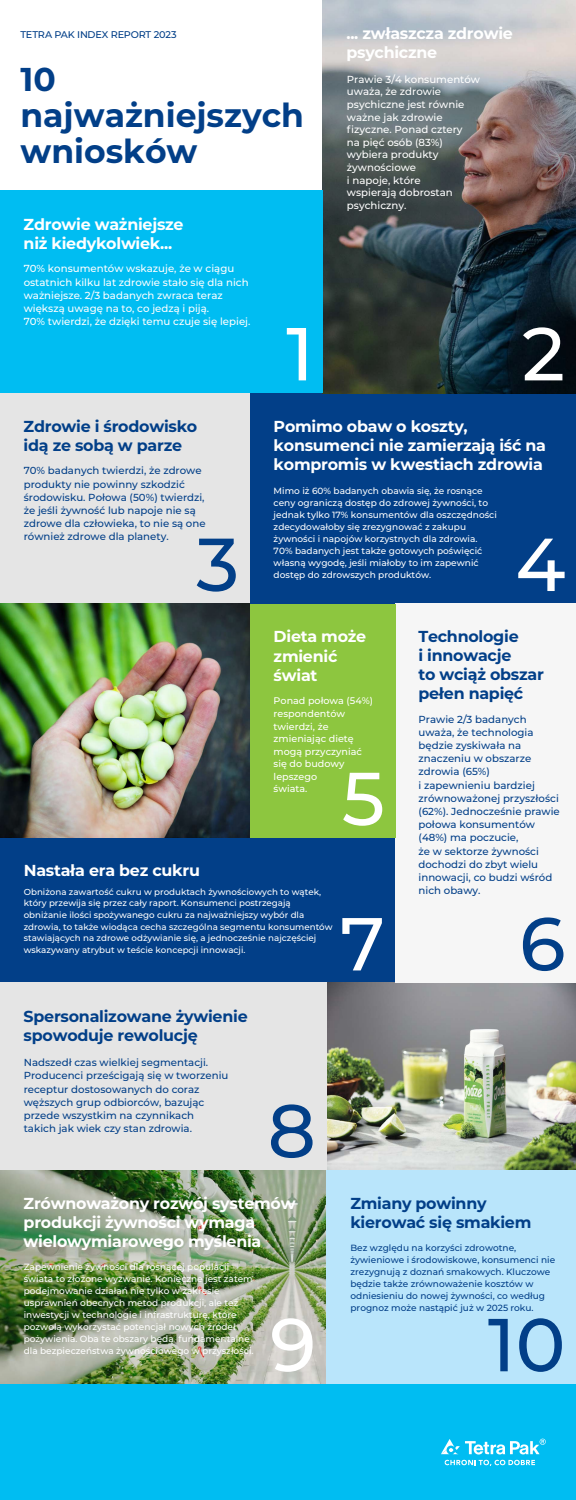
<style>
.page{position:relative;width:576px;height:1500px;background:#fff}
.page>*{position:absolute;margin:0;border:0;box-sizing:border-box;transform-origin:0 0}
.t1{font:500 74.85px/145.3px "Montserrat";color:#fff}
.t2{font:500 74.85px "Montserrat";color:#023f88}
.t3{font:700 33px/36px "Montserrat";color:#023f88}
.t4{font:700 15.9px/19.1px "Montserrat";letter-spacing:-.015em;color:#fff}
.t5{font:700 15.9px/19.1px "Montserrat";letter-spacing:-.015em;color:#023f88}
.t6{font:500 10.2px/13.2px "Montserrat";color:#023f88}
.t7{font:500 10.2px/12.6px "Montserrat";color:#fff}
.t8{font:500 9.75px "Montserrat";letter-spacing:-.025em;color:#023f88}
.t9{font:500 9.6px/12.6px "Montserrat";color:#fff}
.t10{font:500 9px/12px "Montserrat";color:#fff}
.t11{font:500 9px/12px "Montserrat";color:#023f88}
.t12{font:500 8.7px/11.7px "Montserrat";color:#fff}
</style>
<div class="page">
<div style="left:0;top:837px;width:395px;height:146px;background:#023f88"></div>
<div style="left:0;top:1384px;width:576px;height:116px;background:#00bdf2"></div>
<img style="left:0;top:1170px;width:326px;height:214px">
<img style="left:326px;top:983px;width:250px;height:187px">
<div style="left:250px;top:393px;width:326px;height:211px;background:#023f88"></div>
<img style="left:323px;top:0;width:253px;height:393px">
<div style="left:0;top:191px;width:323px;height:202px;background:#00bdf2"></div>
<div style="left:0;top:983px;width:326px;height:187px;background:#e5e5e5"></div>
<div style="left:0;top:393px;width:250px;height:211px;background:#e5e5e5"></div>
<div style="left:395px;top:604px;width:181px;height:379px;background:#f6f6f6"></div>
<div style="left:326px;top:1170px;width:250px;height:214px;background:#b9e5fb"></div>
<div style="left:250px;top:604px;width:145px;height:233px;background:#8dc63f"></div>
<img style="left:0;top:604px;width:250px;height:233px">
<svg style="left:441px;top:1439px;width:105px;height:27px"></svg>
<p class="t8" style="left:20px;top:28px;width:158px">TETRA PAK INDEX REPORT 2023</p>
<h2 class="t3" style="left:20px;top:59px;width:285px">10 najważniejszych wniosków</h2>
<h3 class="t4" style="left:24px;top:214px;width:161px">Zdrowie ważniejsze niż kiedykolwiek...</h3>
<p class="t7" style="left:24px;top:262px;width:228px;line-height:13.2px">70% konsumentów wskazuje, że w ciągu ostatnich kilku lat zdrowie stało się dla nich ważniejsze. 2/3 badanych zwraca teraz większą uwagę na to, co jedzą i piją.<br>70% twierdzi, że dzięki temu czuje się lepiej.</p>
<h1 class="t1" style="left:286px;top:278px;width:29px">1</h1>
<h3 class="t4" style="left:346px;top:23px;width:168px">... zwłaszcza zdrowie psychiczne</h3>
<p class="t7" style="left:347px;top:72px;width:135px">Prawie 3/4 konsumentów uważa, że zdrowie psychiczne jest równie ważne jak zdrowie fizyczne. Ponad cztery<br>na pięć osób (83%) wybiera produkty żywnościowe<br>i napoje, które<br>wspierają dobrostan psychiczny.</p>
<h1 class="t1" style="left:522px;top:278px;width:44px">2</h1>
<h3 class="t5" style="left:24px;top:416px;width:175px">Zdrowie i środowisko idą ze sobą w parze</h3>
<p class="t6" style="left:24px;top:464px;width:183px">70% badanych twierdzi, że zdrowe produkty nie powinny szkodzić środowisku. Połowa (50%) twierdzi, że jeśli żywność lub napoje nie są zdrowe dla człowieka, to nie są one również zdrowe dla planety.</p>
<h1 class="t2" style="left:196px;top:512px;width:44px">3</h1>
<h3 class="t4" style="left:274px;top:416px;width:274px">Pomimo obaw o koszty, konsumenci nie zamierzają iść na kompromis w kwestiach zdrowia</h3>
<p class="t10" style="left:274px;top:484px;width:225px">Mimo iż 60% badanych obawia się, że rosnące ceny ograniczą dostęp do zdrowej żywności, to jednak tylko 17% konsumentów dla oszczędności zdecydowałoby się zrezygnować z zakupu żywności i napojów korzystnych dla zdrowia.<br>70% badanych jest także gotowych poświęcić własną wygodę, jeśli miałoby to im zapewnić dostęp do zdrowszych produktów.</p>
<h1 class="t1" style="left:515px;top:489px;width:52px">4</h1>
<h3 class="t4" style="left:274px;top:626px;width:94px">Dieta może zmienić świat</h3>
<p class="t9" style="left:274px;top:694px;width:101px">Ponad połowa (54%) respondentów twierdzi, że zmieniając dietę mogą przyczyniać się do budowy lepszego<br>świata.</p>
<h1 class="t1" style="left:340px;top:723px;width:46px">5<br>7</h1>
<h3 class="t4" style="left:24px;top:860px;width:178px">Nastała era bez cukru</h3>
<p class="t12" style="left:24px;top:885px;width:310px">Obniżona zawartość cukru w produktach żywnościowych to wątek, który przewija się przez cały raport. Konsumenci postrzegają obniżanie ilości spożywanego cukru za najważniejszy wybór dla zdrowia, to także wiodąca cecha szczególna segmentu konsumentów stawiających na zdrowe odżywianie się, a jednocześnie najczęściej wskazywany atrybut w teście koncepcji innowacji.</p>
<h3 class="t5" style="left:24px;top:1006px;width:226px">Spersonalizowane żywienie spowoduje rewolucję</h3>
<p class="t6" style="left:24px;top:1055px;width:206px">Nadszedł czas wielkiej segmentacji.<br>Producenci prześcigają się w tworzeniu receptur dostosowanych do coraz węższych grup odbiorców, bazując przede wszystkim na czynnikach takich jak wiek czy stan zdrowia.</p>
<h1 class="t2" style="left:268px;top:1079px;width:50px">8</h1>
<h3 class="t5" style="left:418px;top:626px;width:127px">Technologie<br>i innowacje<br>to wciąż obszar pełen napięć</h3>
<p class="t6" style="left:419px;top:712px;width:143px">Prawie 2/3 badanych uważa, że technologia będzie zyskiwała na znaczeniu w obszarze zdrowia (65%)<br>i zapewnieniu bardziej zrównoważonej przyszłości (62%). Jednocześnie prawie połowa konsumentów (48%) ma poczucie,<br>że w sektorze żywności dochodzi do zbyt wielu innowacji, co budzi wśród nich obawy.</p>
<h1 class="t2" style="left:519px;top:892px;width:48px">6</h1>
<h3 class="t4" style="left:24px;top:1193px;width:274px">Zrównoważony rozwój systemów produkcji żywności wymaga wielowymiarowego myślenia</h3>
<p class="t10" style="left:24px;top:1260px;width:231px">Zapewnienie żywności dla rosnącej populacji świata to złożone wyzwanie. Konieczne jest zatem podejmowanie działań nie tylko w zakresie usprawnień obecnych metod produkcji, ale też inwestycji w technologie i infrastrukturę, które pozwolą wykorzystać potencjał nowych źródeł pożywienia. Oba te obszary będą fundamentalne dla bezpieczeństwa żywnościowego w przyszłości.</p>
<h1 class="t1" style="left:270px;top:1269px;width:48px">9</h1>
<h3 class="t5" style="left:350px;top:1193px;width:183px">Zmiany powinny kierować się smakiem</h3>
<p class="t11" style="left:351px;top:1241px;width:206px">Bez względu na korzyści zdrowotne, żywieniowe i środowiskowe, konsumenci nie zrezygnują z doznań smakowych. Kluczowe będzie także zrównoważenie kosztów w odniesieniu do nowej żywności, co według prognoz może nastąpić już w 2025 roku.</p>
<h1 class="t2" style="left:488px;top:1292px;width:79px">10</h1>
</div>
